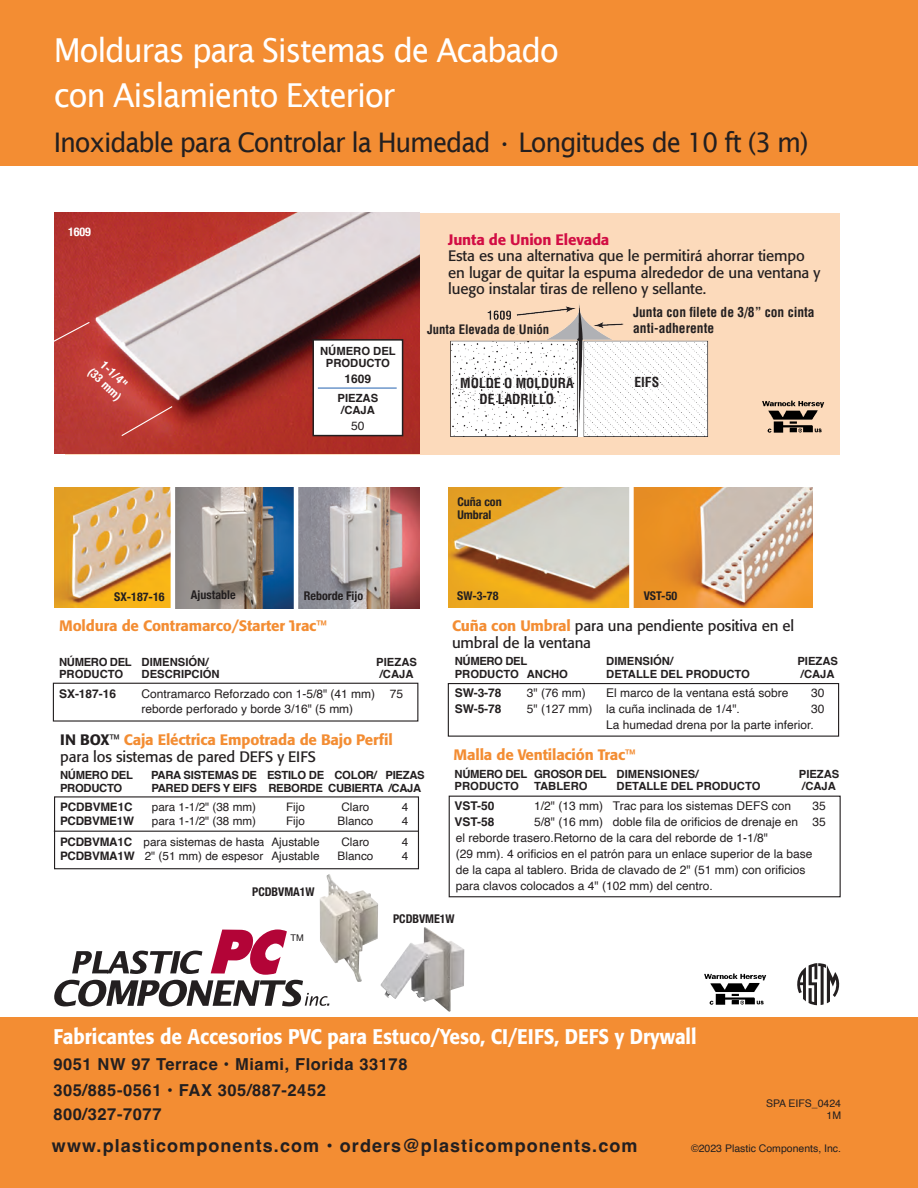
<style>
.page{position:relative;width:918px;height:1188px;background:#fff}
.page>*{position:absolute;margin:0;border:0;box-sizing:border-box;transform-origin:0 0}
.t1{font:33px/45px "Lucida Sans";letter-spacing:-.045em;color:#fff;scale:.95 1}
.t2{font:27px "Lucida Sans";letter-spacing:-.045em;color:#231f20;scale:.95 1}
.t3{font:500 21px "Formata";color:#fff;scale:.9 1}
.t4{font:700 18px "Helvetica";letter-spacing:.06em;color:#231f20}
.t5{font:700 16.5px/25.5px "Helvetica";letter-spacing:.035em;color:#231f20}
.t6{font:15px/16.5px "Formata";letter-spacing:-.01em;color:#231f20}
.t7{font:500 15px/16.5px "Formata";letter-spacing:-.01em;color:#f38d33}
.t8{font:700 condensed 13.5px/16.2px "Helvetica LT Std";color:#231f20;text-align:center}
.t9{font:700 condensed 12.75px "Helvetica LT Std";color:#231f20}
.t10{font:12px/15.8px "Helvetica";color:#231f20}
.t11{font:700 condensed 12px/13.5px "Helvetica Neue";color:#231f20}
.t12{font:700 12px "Helvetica";letter-spacing:-.005em;color:#231f20}
.t13{font:700 condensed 12px/13.5px "Helvetica Neue";color:#fff;text-align:center}
.t14{font:11.7px "Helvetica";color:#231f20}
.t15{font:700 11.7px "Helvetica";letter-spacing:-.015em;color:#231f20}
.t16{font:700 11.25px/12px "Helvetica";color:#231f20;text-align:center}
.t17{font:700 11.25px "Helvetica";letter-spacing:-.025em;color:#231f20}
.t18{font:700 11.25px "Helvetica";letter-spacing:-.03em;color:#231f20}
.t19{font:10.5px/12.6px "Helvetica";color:#231f20;text-align:right}
.t20{font:9.3px "Helvetica";color:#231f20}
.s1{font-weight:500;color:#d20d44}
.s2{color:#231f20}
.s3{font-weight:400;color:#231f20}
.s4{font-weight:700}
.s5{font-weight:500;color:#f38d33}
</style>
<div class="page">
<div style="left:65px;top:213px;width:775px;height:241px;background:#fcdabb"></div>
<img style="left:54px;top:213px;width:365px;height:241px">
<img style="left:448px;top:487px;width:364px;height:121px">
<img style="left:54px;top:487px;width:117px;height:121px">
<div style="left:0;top:1018px;width:918px;height:170px;background:#f38d33"></div>
<div style="left:0;top:0;width:918px;height:166px;background:#f38d33"></div>
<svg style="left:54px;top:929px;width:275px;height:77px"></svg>
<img style="left:704px;top:973px;width:63px;height:32px">
<svg style="left:797px;top:963px;width:42px;height:42px"></svg>
<img style="left:762px;top:400px;width:63px;height:33px">
<div style="left:448px;top:683px;width:391px;height:54px;border:1px solid #231f20"></div>
<img style="left:175px;top:487px;width:119px;height:121px">
<img style="left:320px;top:874px;width:58px;height:108px">
<img style="left:298px;top:487px;width:121px;height:121px">
<img style="left:380px;top:927px;width:84px;height:85px">
<div style="left:53px;top:683px;width:365px;height:39px;border:1px solid #231f20"></div>
<div style="left:629px;top:467px;width:5px;height:149px;background:#fff"></div>
<div style="left:54px;top:796px;width:365px;height:73px;border:1px solid #231f20"></div>
<hr style="left:54px;top:831px;width:364px;height:1px;background:#231f20">
<div style="left:313px;top:340px;width:90px;height:96px;background:#fff"></div>
<div style="left:312px;top:339px;width:91px;height:97px;border:2px solid #231f20"></div>
<hr style="left:318px;top:388px;width:79px;height:1px;background:#2463b0">
<svg style="left:54px;top:321px;width:37px;height:30px"></svg>
<svg style="left:120px;top:405px;width:54px;height:32px;background:#c1443d"></svg>
<img style="left:450px;top:304px;width:259px;height:132px">
<div style="left:449px;top:796px;width:392px;height:101px;border:1px solid #231f20"></div>
<p class="t1" style="left:54px;top:27px;width:533px">Molduras para Sistemas de Acabado con Aislamiento Exterior</p>
<p class="t2" style="left:54px;top:126px;width:796px">Inoxidable para Controlar la Humedad • Longitudes de 10 ft (3 m)</p>
<p class="t13" style="left:68px;top:224px;width:25px">1609</p>
<p class="t13" style="left:105px;top:354px;width:43px;rotate:44deg">1-1/4" (33 mm)</p>
<p class="t16" style="left:320px;top:347px;width:77px">NÚMERO DEL<br>PRODUCTO</p>
<p class="t12" style="left:345px;top:371px;width:28px">1609</p>
<p class="t16" style="left:338px;top:393px;width:42px">PIEZAS /CAJA</p>
<p class="t10" style="left:351px;top:418px;width:15px">50</p>
<p class="t6" style="left:448px;top:231px;width:374px"><span class="s1">Junta de Union Elevada<br></span>Esta es una alternativa que le permitirá ahorrar tiempo en lugar de quitar la espuma alrededor de una ventana y luego instalar tiras de relleno y sellante.</p>
<p class="t9" style="left:427px;top:321px;width:124px">Junta Elevada de Unión</p>
<p class="t8" style="left:633px;top:304px;width:183px;text-align:left">Junta con filete de 3/8” con cinta anti-adherente</p>
<p class="t8" style="left:460px;top:374px;width:115px">MOLDE O MOLDURA<br>DE LADRILLO</p>
<p class="t8" style="left:634px;top:374px;width:26px">EIFS</p>
<p class="t11" style="left:457px;top:494px;width:46px">Cuña con<br>Umbral</p>
<p class="t11" style="left:114px;top:589px;width:52px">SX-187-16</p>
<p class="t11" style="left:191px;top:588px;width:46px">Ajustable</p>
<p class="t11" style="left:304px;top:588px;width:61px">Reborde Fijo</p>
<p class="t11" style="left:457px;top:588px;width:43px">SW-3-78</p>
<p class="t11" style="left:644px;top:588px;width:35px">VST-50</p>
<p class="t7" style="left:59px;top:617px;width:269px">Moldura de Contramarco/Starter Trac™</p>
<p class="t16" style="left:59px;top:657px;width:151px">NÚMERO DEL DIMENSIÓN/</p>
<p class="t16" style="left:376px;top:657px;width:42px">PIEZAS</p>
<p class="t16" style="left:59px;top:669px;width:66px">PRODUCTO</p>
<p class="t16" style="left:142px;top:669px;width:80px">DESCRIPCIÓN</p>
<p class="t16" style="left:380px;top:669px;width:35px">/CAJA</p>
<p class="t12" style="left:59px;top:686px;width:58px">SX-187-16</p>
<p class="t10" style="left:142px;top:686px;width:263px">Contramarco Reforzado con 1-5/8" (41 mm) 75 reborde perforado y borde 3/16" (5 mm)</p>
<p class="t7" style="left:60px;top:732px;width:334px"><span class="s2">IN BOX</span><span class="s3">™</span> Caja Eléctrica Empotrada de Bajo Perfil <span class="s3">para los sistemas de pared DEFS y EIFS</span></p>
<p class="t17" style="left:60px;top:768px;width:75px">NÚMERO DEL</p>
<p class="t17" style="left:151px;top:768px;width:275px">PARA SISTEMAS DE ESTILO DE COLOR/ PIEZAS</p>
<p class="t17" style="left:60px;top:781px;width:64px">PRODUCTO</p>
<p class="t17" style="left:151px;top:781px;width:271px">PARED DEFS Y EIFS REBORDE CUBIERTA /CAJA</p>
<p class="t15" style="left:60px;top:800px;width:74px">PCDBVME1C</p>
<p class="t14" style="left:152px;top:798px;width:106px">para 1-1/2" (38 mm)</p>
<p class="t14" style="left:286px;top:798px;width:20px">Fijo</p>
<p class="t14" style="left:342px;top:798px;width:29px">Claro</p>
<p class="t14" style="left:402px;top:798px;width:8px">4</p>
<p class="t15" style="left:60px;top:814px;width:76px">PCDBVME1W</p>
<p class="t14" style="left:152px;top:812px;width:106px">para 1-1/2" (38 mm)</p>
<p class="t14" style="left:286px;top:812px;width:20px">Fijo</p>
<p class="t14" style="left:338px;top:812px;width:37px">Blanco</p>
<p class="t14" style="left:402px;top:812px;width:8px">4</p>
<p class="t14" style="left:60px;top:833px;width:261px"><span class="s4">PCDBVMA1C</span> para sistemas de hasta Ajustable</p>
<p class="t14" style="left:342px;top:833px;width:29px">Claro</p>
<p class="t14" style="left:402px;top:833px;width:8px">4</p>
<p class="t14" style="left:60px;top:847px;width:261px"><span class="s4">PCDBVMA1W</span> 2" (51 mm) de espesor Ajustable</p>
<p class="t14" style="left:338px;top:847px;width:37px">Blanco</p>
<p class="t14" style="left:402px;top:847px;width:8px">4</p>
<p class="t11" style="left:252px;top:884px;width:64px">PCDBVMA1W</p>
<p class="t6" style="left:452px;top:618px;width:344px"><span class="s5">Cuña con Umbral</span> para una pendiente positiva en el umbral de la ventana</p>
<p class="t18" style="left:455px;top:654px;width:74px">NÚMERO DEL</p>
<p class="t16" style="left:606px;top:657px;width:68px">DIMENSIÓN/</p>
<p class="t16" style="left:797px;top:657px;width:42px">PIEZAS</p>
<p class="t16" style="left:455px;top:669px;width:115px">PRODUCTO ANCHO</p>
<p class="t16" style="left:606px;top:669px;width:145px">DETALLE DEL PRODUCTO</p>
<p class="t16" style="left:801px;top:669px;width:35px">/CAJA</p>
<p class="t12" style="left:455px;top:686px;width:48px">SW-3-78</p>
<p class="t10" style="left:527px;top:686px;width:60px">3" (76 mm)</p>
<p class="t10" style="left:606px;top:686px;width:184px">El marco de la ventana está sobre</p>
<p class="t10" style="left:811px;top:686px;width:15px">30</p>
<p class="t12" style="left:455px;top:702px;width:48px">SW-5-78</p>
<p class="t10" style="left:527px;top:701px;width:215px">5" (127 mm) la cuña inclinada de 1/4".</p>
<p class="t10" style="left:606px;top:701px;width:220px;text-indent:205px">30<br>La humedad drena por la parte inferior.</p>
<p class="t7" style="left:454px;top:746px;width:183px">Malla de Ventilación Trac™</p>
<p class="t18" style="left:455px;top:767px;width:245px">NÚMERO DEL GROSOR DEL DIMENSIONES/</p>
<p class="t16" style="left:799px;top:769px;width:42px">PIEZAS</p>
<p class="t16" style="left:455px;top:782px;width:66px">PRODUCTO</p>
<p class="t16" style="left:534px;top:782px;width:55px">TABLERO</p>
<p class="t16" style="left:617px;top:782px;width:145px">DETALLE DEL PRODUCTO</p>
<p class="t16" style="left:802px;top:782px;width:35px">/CAJA</p>
<p class="t12" style="left:455px;top:798px;width:41px">VST-50</p>
<p class="t10" style="left:534px;top:798px;width:70px">1/2" (13 mm)</p>
<p class="t10" style="left:812px;top:798px;width:15px">35</p>
<p class="t12" style="left:455px;top:814px;width:41px">VST-58</p>
<p class="t10" style="left:534px;top:814px;width:70px">5/8" (16 mm)</p>
<p class="t10" style="left:812px;top:814px;width:15px">35</p>
<p class="t10" style="left:613px;top:799px;width:187px">Trac para los sistemas DEFS con doble fila de orificios de drenaje en</p>
<p class="t10" style="left:456px;top:831px;width:358px">el reborde trasero.Retorno de la cara del reborde de 1-1/8"<br>(29 mm). 4 orificios en el patrón para un enlace superior de la base de la capa al tablero. Brida de clavado de 2" (51 mm) con orificios para clavos colocados a 4" (102 mm) del centro.</p>
<p class="t20" style="left:291px;top:930px;width:15px">TM</p>
<p class="t11" style="left:393px;top:912px;width:63px">PCDBVME1W</p>
<p class="t3" style="left:53px;top:1023px;width:716px">Fabricantes de Accesorios PVC para Estuco/Yeso, CI/EIFS, DEFS y Drywall</p>
<p class="t5" style="left:53px;top:1054px;width:356px">9051 NW 97 Terrace • Miami, Florida 33178<br>305/885-0561 • FAX 305/887-2452</p>
<p class="t5" style="left:53px;top:1103px;width:110px">800/327-7077</p>
<p class="t19" style="left:766px;top:1097px;width:77px">SPA EIFS_0424<br>1M</p>
<p class="t4" style="left:52px;top:1135px;width:587px">www.plasticomponents.com • orders@plasticomponents.com</p>
<p class="t19" style="left:691px;top:1142px;width:152px">©2023 Plastic Components, Inc.</p>
</div>
